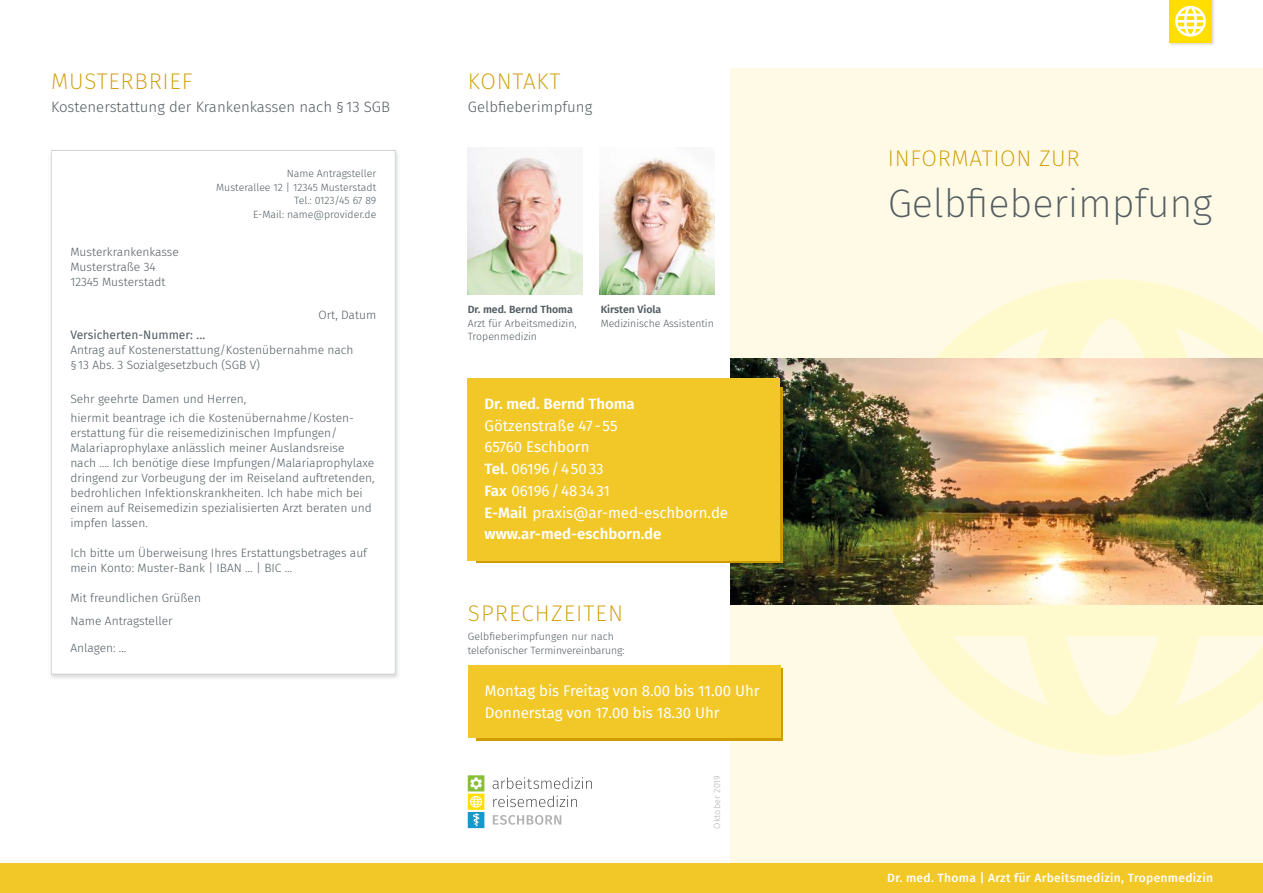
<style>
.page{position:relative;width:1263px;height:893px;background:#fff}
.page>*{position:absolute;margin:0;border:0;box-sizing:border-box;transform-origin:0 0}
.t1{font:200 39.75px "Fira Sans";letter-spacing:-.005em;color:#535d62}
.t2{font:200 22.5px "Fira Sans";letter-spacing:.035em;color:#ce9b00}
.t3{font:15px/21.8px "Fira Sans";color:#fff}
.t4{font:300 15px "Fira Sans";color:#535d62}
.t5{font:600 15px "Fira Sans";color:#fff}
.t6{font:300 12px/15px "Fira Sans";color:#535d62}
.t7{font:500 12px "Fira Sans";letter-spacing:.03em;color:#fff}
.t8{font:12px "Fira Sans";color:#535d62}
.t9{font:300 10.5px/13.5px "Fira Sans";color:#535d62}
.t10{font:600 10.5px "Fira Sans";color:#535d62}
.t11{font:300 9px "Fira Sans";letter-spacing:.02em;color:#b2b2b2}
.s1{font-weight:600}
</style>
<div class="page">
<div style="left:730px;top:68px;width:533px;height:825px;background:#fffae5"></div>
<svg style="left:874px;top:279px;width:389px;height:476px;fill:#ffface"></svg>
<img style="left:730px;top:359px;width:533px;height:246px">
<div style="left:1169px;top:0;width:46px;height:46px;background:#705600;opacity:.2"></div>
<div style="left:1169px;top:0;width:43px;height:43px;background:#ffde00"></div>
<div style="left:0;top:863px;width:1263px;height:30px;background:#f2c828"></div>
<div style="left:48px;top:148px;width:353px;height:533px;background:#000;opacity:.15"></div>
<div style="left:51px;top:150px;width:344px;height:524px;background:#fff"></div>
<svg style="left:477px;top:388px;width:306px;height:175px"></svg>
<div style="left:468px;top:378px;width:312px;height:182px;background:#f2c828"></div>
<div style="left:477px;top:669px;width:306px;height:72px;background:#ce9b00"></div>
<div style="left:468px;top:665px;width:312px;height:73px;background:#f2c828"></div>
<svg style="left:1175px;top:6px;width:31px;height:31px"></svg>
<svg style="left:468px;top:775px;width:16px;height:53px"></svg>
<svg style="left:493px;top:777px;width:99px;height:12px"></svg>
<svg style="left:493px;top:796px;width:84px;height:11px"></svg>
<svg style="left:493px;top:815px;width:68px;height:10px"></svg>
<img style="left:468px;top:148px;width:115px;height:147px">
<img style="left:600px;top:158px;width:114px;height:137px">
<h2 class="t2" style="left:51px;top:65px;width:143px">MUSTERBRIEF</h2>
<p class="t4" style="left:51px;top:96px;width:341px">Kostenerstattung der Krankenkassen nach § 13 SGB</p>
<p class="t6" style="left:70px;top:244px;width:110px">Musterkrankenkasse<br>Musterstraße 34<br>12345 Musterstadt</p>
<p class="t9" style="left:216px;top:167px;width:162px;text-align:right">Name Antragsteller<br>Musterallee 12 | 12345 Musterstadt<br>Tel.: 0123/45 67 89<br>E-Mail: name@provider.de</p>
<p class="t6" style="left:318px;top:307px;width:59px">Ort, Datum</p>
<p class="t8" style="left:70px;top:326px;width:136px">Versicherten-Nummer: …</p>
<p class="t6" style="left:70px;top:342px;width:285px">Antrag auf Kostenerstattung/Kostenübernahme nach § 13 Abs. 3 Sozialgesetzbuch (SGB V)</p>
<p class="t6" style="left:70px;top:389px;width:285px;line-height:19.2px">Sehr geehrte Damen und Herren,<br>hiermit beantrage ich die Kostenübernahme/Kosten-</p>
<p class="t6" style="left:70px;top:426px;width:306px">erstattung für die reisemedizinischen Impfungen/ Malariaprophylaxe anlässlich meiner Auslandsreise<br>nach …. Ich benötige diese Impfungen/Malariaprophylaxe dringend zur Vorbeugung der im Reiseland auftretenden, bedrohlichen Infektionskrankheiten. Ich habe mich bei einem auf Reisemedizin spezialisierten Arzt beraten und impfen lassen.</p>
<p class="t6" style="left:70px;top:546px;width:298px">Ich bitte um Überweisung Ihres Erstattungsbetrages auf mein Konto: Muster-Bank | IBAN … | BIC …</p>
<p class="t6" style="left:70px;top:587px;width:132px;line-height:22.5px">Mit freundlichen Grüßen<br>Name Antragsteller</p>
<p class="t6" style="left:70px;top:640px;width:58px">Anlagen: …</p>
<h2 class="t2" style="left:468px;top:65px;width:94px">KONTAKT</h2>
<p class="t4" style="left:468px;top:96px;width:126px">Gelbfieberimpfung</p>
<p class="t10" style="left:468px;top:302px;width:107px">Dr. med. Bernd Thoma</p>
<p class="t9" style="left:468px;top:317px;width:110px">Arzt für Arbeitsmedizin,<br>Tropenmedizin</p>
<p class="t10" style="left:601px;top:302px;width:62px">Kirsten Viola</p>
<p class="t9" style="left:601px;top:317px;width:115px">Medizinische Assistentin</p>
<p class="t5" style="left:485px;top:393px;width:152px">Dr. med. Bernd Thoma</p>
<p class="t3" style="left:485px;top:414px;width:245px">Götzenstraße 47 - 55<br>65760 Eschborn<br><span class="s1">Tel</span>. 06196 / 4 50 33<br><span class="s1">Fax</span> 06196 / 48 34 31<br><span class="s1">E-Mail</span> praxis@ar-med-eschborn.de <span class="s1">www.ar-med-eschborn.de</span></p>
<h2 class="t2" style="left:468px;top:597px;width:157px">SPRECHZEITEN</h2>
<p class="t9" style="left:468px;top:630px;width:158px">Gelbfieberimpfungen nur nach telefonischer Terminvereinbarung:</p>
<p class="t3" style="left:485px;top:680px;width:276px">Montag bis Freitag von 8.00 bis 11.00 Uhr<br>Donnerstag von 17.00 bis 18.30 Uhr</p>
<p class="t11" style="left:711px;top:829px;width:55px;rotate:-90deg">Oktober 2019</p>
<h2 class="t2" style="left:888px;top:143px;width:193px">INFORMATION ZUR</h2>
<h1 class="t1" style="left:888px;top:176px;width:326px">Gelbfieberimpfung</h1>
<p class="t7" style="left:887px;top:869px;width:327px">Dr. med. Thoma | Arzt für Arbeitsmedizin, Tropenmedizin</p>
</div>
